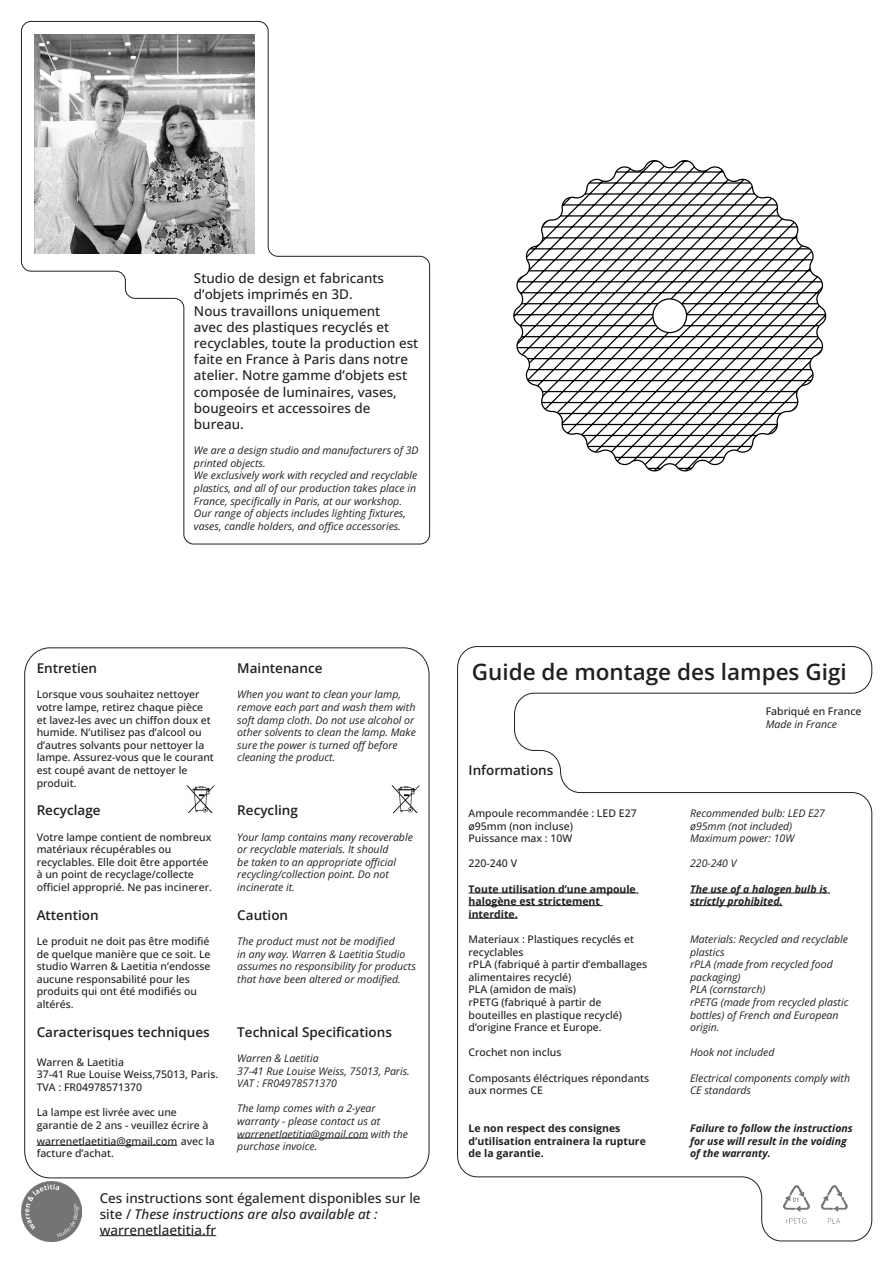
<style>
.page{position:relative;width:893px;height:1263px;background:#fff}
.page>*{position:absolute;margin:0;border:0;box-sizing:border-box;transform-origin:0 0}
.t1{font:600 22.5px "Open Sans";color:#231f20}
.t2{font:500 13.5px/16.2px "Open Sans";color:#231f20}
.t3{font:600 13.5px "Open Sans";color:#231f20}
.t4{font:italic 10.5px/12.6px "Open Sans";color:#231f20}
.t5{font:500 10.5px/12.6px "Open Sans";color:#231f20}
.t6{font:700 10.5px/12.6px "Open Sans";color:#231f20}
.t7{font:italic 700 10.5px "Open Sans";color:#231f20}
.t8{font:600 6px "Open Sans";color:#787878}
.s1{font-style:italic}
</style>
<div class="page">
<img style="left:21px;top:1181px;width:61px;height:61px">
<hr style="left:100px;top:1235px;width:116px;height:1px;background:#231f20">
<svg style="left:513px;top:160px;width:314px;height:312px"></svg>
<svg style="left:21px;top:21px;width:409px;height:523px"></svg>
<svg style="left:457px;top:646px;width:415px;height:595px"></svg>
<hr style="left:37px;top:1145px;width:140px;height:1px;background:#231f20">
<img style="left:187px;top:786px;width:28px;height:26px">
<hr style="left:237px;top:1138px;width:131px;height:1px;background:#231f20">
<img style="left:392px;top:786px;width:28px;height:26px">
<p class="t2" style="left:194px;top:270px;width:192px">Studio de design et fabricants d’objets imprimés en 3D.</p>
<p class="t2" style="left:194px;top:302px;width:226px">Nous travaillons uniquement<br>avec des plastiques recyclés et recyclables, toute la production est faite en France à Paris dans notre atelier. Notre gamme d’objets est composée de luminaires, vases, bougeoirs et accessoires de bureau.</p>
<p class="t4" style="left:194px;top:444px;width:226px">We are a design studio and manufacturers of 3D printed objects.</p>
<p class="t4" style="left:194px;top:469px;width:225px;text-align:justify">We exclusively work with recycled and recyclable plastics, and all of our production takes place in France, specifically in Paris, at our workshop.</p>
<p class="t4" style="left:194px;top:507px;width:214px">Our range of objects includes lighting fixtures, vases, candle holders, and office accessories.</p>
<p class="t3" style="left:37px;top:659px;width:62px">Entretien</p>
<p class="t5" style="left:37px;top:688px;width:179px">Lorsque vous souhaitez nettoyer votre lampe, retirez chaque pièce et lavez-les avec un chiffon doux et humide. N’utilisez pas d’alcool ou d’autres solvants pour nettoyer la lampe. Assurez-vous que le courant est coupé avant de nettoyer le produit.</p>
<p class="t3" style="left:37px;top:801px;width:65px">Recyclage</p>
<p class="t5" style="left:37px;top:830px;width:177px">Votre lampe contient de nombreux matériaux récupérables ou recyclables. Elle doit être apportée à un point de recyclage/collecte officiel approprié. Ne pas incinerer.</p>
<p class="t3" style="left:37px;top:905px;width:63px">Attention</p>
<p class="t5" style="left:37px;top:934px;width:175px">Le produit ne doit pas être modifié de quelque manière que ce soit. Le studio Warren &amp; Laetitia n’endosse aucune responsabilité pour les produits qui ont été modifiés ou altérés.</p>
<p class="t3" style="left:37px;top:1022px;width:174px">Caracterisques techniques</p>
<p class="t5" style="left:37px;top:1055px;width:89px">Warren &amp; Laetitia</p>
<p class="t5" style="left:37px;top:1068px;width:183px">37-41 Rue Louise Weiss,75013, Paris.</p>
<p class="t5" style="left:37px;top:1080px;width:107px">TVA : FR04978571370</p>
<p class="t5" style="left:37px;top:1105px;width:173px">La lampe est livrée avec une garantie de 2 ans - veuillez écrire à</p>
<p class="t5" style="left:37px;top:1134px;width:179px">warrenetlaetitia@gmail.com avec la facture d’achat.</p>
<p class="t3" style="left:237px;top:659px;width:87px">Maintenance</p>
<p class="t4" style="left:237px;top:688px;width:180px">When you want to clean your lamp, remove each part and wash them with soft damp cloth. Do not use alcohol or other solvents to clean the lamp. Make sure the power is turned off before cleaning the product.</p>
<p class="t3" style="left:237px;top:801px;width:62px">Recycling</p>
<p class="t4" style="left:237px;top:830px;width:177px">Your lamp contains many recoverable or recyclable materials. It should<br>be taken to an appropriate official recycling/collection point. Do not incinerate it.</p>
<p class="t3" style="left:237px;top:905px;width:52px">Caution</p>
<p class="t4" style="left:237px;top:934px;width:180px">The product must not be modified<br>in any way. Warren &amp; Laetitia Studio assumes no responsibility for products that have been altered or modified.</p>
<p class="t3" style="left:237px;top:1022px;width:156px">Technical Specifications</p>
<p class="t4" style="left:237px;top:1051px;width:83px">Warren &amp; Laetitia</p>
<p class="t4" style="left:237px;top:1064px;width:174px">37-41 Rue Louise Weiss, 75013, Paris.</p>
<p class="t4" style="left:237px;top:1077px;width:101px">VAT : FR04978571370</p>
<p class="t4" style="left:237px;top:1102px;width:172px">The lamp comes with a 2-year warranty - please contact us at warrenetlaetitia@gmail.com with the purchase invoice.</p>
<p class="t2" style="left:100px;top:1189px;width:322px">Ces instructions sont également disponibles sur le site / <span class="s1">These instructions are also available at :</span></p>
<p class="t2" style="left:100px;top:1222px;width:118px">warrenetlaetitia.fr</p>
<p class="t1" style="left:472px;top:656px;width:376px">Guide de montage des lampes Gigi</p>
<p class="t3" style="left:469px;top:761px;width:86px">Informations</p>
<p class="t5" style="left:469px;top:806px;width:170px">Ampoule recommandée : LED E27 ø95mm (non incluse)</p>
<p class="t5" style="left:469px;top:832px;width:105px">Puissance max : 10W</p>
<p class="t5" style="left:469px;top:857px;width:50px">220-240 V</p>
<p class="t6" style="left:469px;top:882px;width:169px">Toute utilisation d’une ampoule halogène est strictement interdite.</p>
<p class="t5" style="left:469px;top:932px;width:167px">Materiaux : Plastiques recyclés et recyclables</p>
<p class="t5" style="left:469px;top:958px;width:180px">rPLA (fabriqué à partir d’emballages alimentaires recyclé)</p>
<p class="t5" style="left:469px;top:983px;width:109px">PLA (amidon de maïs)</p>
<p class="t5" style="left:469px;top:995px;width:155px">rPETG (fabriqué à partir de bouteilles en plastique recyclé) d’origine France et Europe.</p>
<p class="t5" style="left:469px;top:1046px;width:94px">Crochet non inclus</p>
<p class="t5" style="left:469px;top:1071px;width:182px">Composants éléctriques répondants aux normes CE</p>
<p class="t6" style="left:469px;top:1121px;width:179px">Le non respect des consignes d’utilisation entrainera la rupture de la garantie.</p>
<p class="t5" style="left:766px;top:705px;width:97px">Fabriqué en France</p>
<p class="t4" style="left:766px;top:717px;width:73px">Made in France</p>
<p class="t4" style="left:690px;top:806px;width:136px">Recommended bulb: LED E27</p>
<p class="t4" style="left:690px;top:819px;width:104px">ø95mm (not included)</p>
<p class="t4" style="left:690px;top:832px;width:106px">Maximum power: 10W</p>
<p class="t4" style="left:690px;top:857px;width:48px">220-240 V</p>
<p class="t7" style="left:690px;top:881px;width:139px">The use of a halogen bulb is</p>
<p class="t7" style="left:690px;top:894px;width:94px">strictly prohibited.</p>
<p class="t4" style="left:690px;top:932px;width:159px">Materials: Recycled and recyclable plastics</p>
<p class="t4" style="left:690px;top:958px;width:144px">rPLA (made from recycled food packaging)</p>
<p class="t4" style="left:690px;top:983px;width:77px">PLA (cornstarch)</p>
<p class="t4" style="left:690px;top:995px;width:160px">rPETG (made from recycled plastic bottles) of French and European</p>
<p class="t4" style="left:690px;top:1021px;width:31px">origin.</p>
<p class="t4" style="left:690px;top:1046px;width:86px">Hook not included</p>
<p class="t4" style="left:690px;top:1071px;width:161px">Electrical components comply with</p>
<p class="t4" style="left:690px;top:1084px;width:63px">CE standards</p>
<p class="t7" style="left:690px;top:1121px;width:164px">Failure to follow the instructions</p>
<p class="t7" style="left:690px;top:1133px;width:158px">for use will result in the voiding</p>
<p class="t7" style="left:690px;top:1146px;width:82px">of the warranty.</p>
<p class="t8" style="left:793px;top:1196px;width:8px">01</p>
</div>
